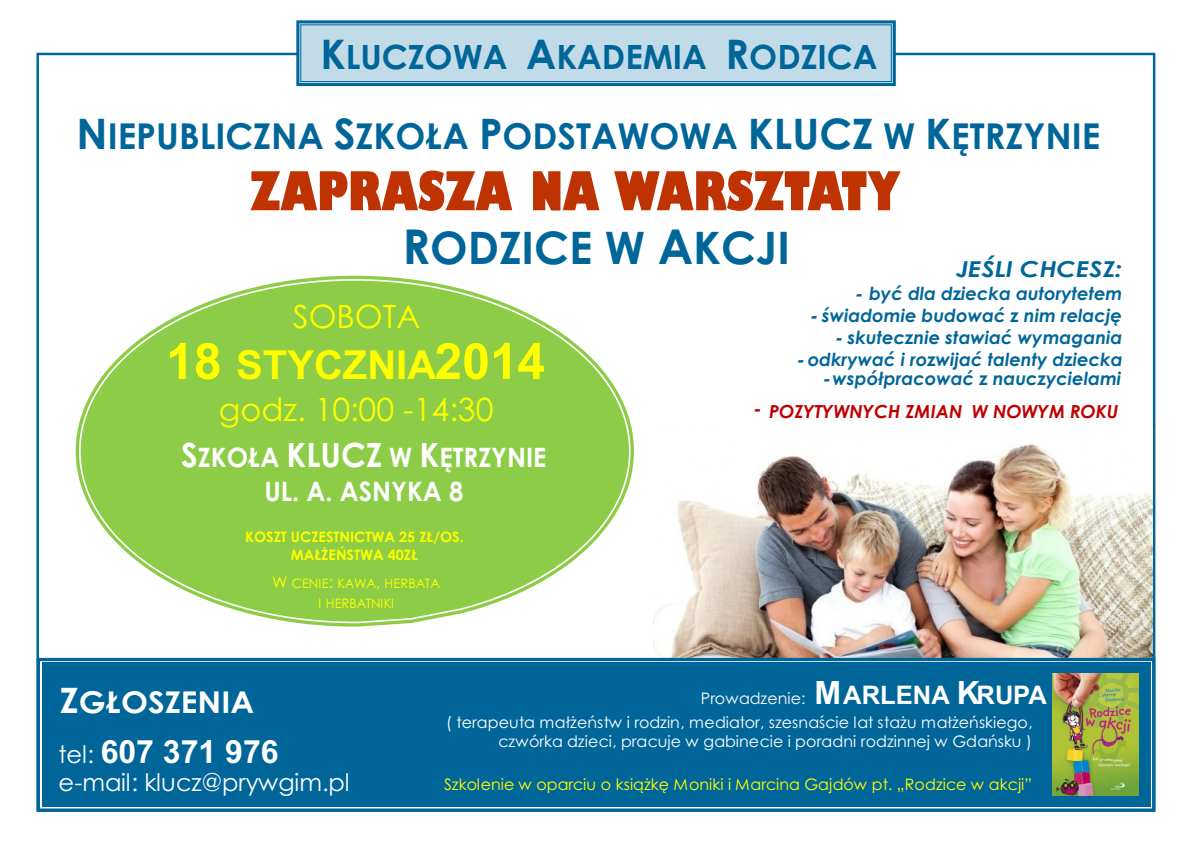
<style>
.page{position:relative;width:1191px;height:842px;background:#fff}
.page>*{position:absolute;margin:0;border:0;box-sizing:border-box;transform-origin:0 0}
.t1{font:800 condensed 52.3px "Gill Sans";color:#bf3303;scale:1.04 1}
.t2{font:700 44.8px "Century Gothic";color:#069}
.t3{font:700 40px "Arial";color:#ff0}
.t4{font:700 35.7px "Century Gothic";color:#069}
.t5{font:700 33.4px "Century Gothic";color:#069}
.t6{font:32.1px "Century Gothic";color:#ff0}
.t7{font:700 32.1px "Arial";color:#fff}
.t8{font:700 30px "Century Gothic";color:#fff;scale:1.07 1}
.t9{font:700 26.7px/33.9px "Century Gothic";color:#fff;text-align:center;scale:.96 1}
.t10{font:24.1px "Century Gothic";letter-spacing:-.005em;color:#fff}
.t11{font:italic 700 22px "Century Gothic";color:#069;scale:1.14 1}
.t12{font:italic 700 18px "Century Gothic";color:#069}
.t13{font:italic 700 18px "Century Gothic";color:#bf0000}
.t14{font:15.8px/23.8px "Century Gothic";color:#fff}
.t15{font:15.8px "Century Gothic";color:#ff0}
.t16{font:700 14.4px/17.4px "Century Gothic";color:#ff0;text-align:center}
.t17{font:13px/19.4px "Century Gothic";letter-spacing:-.01em;color:#ff0;text-align:center}
.s1{font-size:40.7px}
.s2{font-size:42px}
.s3{font-size:48px}
.s4{font-family:"Arial"}
.s5{font-size:50.1px}
.s6{font-size:33.4px}
.s7{font-size:15.8px}
.s8{font-size:35px}
.s9{font-family:"Century Gothic";font-weight:400;font-size:24.1px}
.s10{font-family:"Arial";font-weight:700;font-size:32.1px}
.s11{font-family:"Arial";font-weight:700;font-size:25.6px}
</style>
<div class="page">
<img style="left:653px;top:444px;width:499px;height:214px">
<div style="left:37px;top:658px;width:1118px;height:154px;background:#069"></div>
<svg style="left:296px;top:20px;width:599px;height:66px"></svg>
<svg style="left:76px;top:276px;width:558px;height:351px;fill:#8ccc47"></svg>
<img style="left:1052px;top:673px;width:86px;height:123px">
<h3 class="t5" style="left:320px;top:44px;width:559px"><span class="s1">K</span>LUCZOWA <span class="s1">A</span>KADEMIA <span class="s1">R</span>ODZICA</h3>
<h3 class="t4" style="left:77px;top:122px;width:1025px"><span class="s2">N</span>IEPUBLICZNA <span class="s2">S</span>ZKOŁA <span class="s2">P</span>ODSTAWOWA <span class="s2">KLUCZ</span> W <span class="s2">K</span>ĘTRZYNIE</h3>
<h1 class="t1" style="left:250px;top:171px;width:627px">ZAPRASZA NA WARSZTATY</h1>
<h2 class="t2" style="left:402px;top:230px;width:389px"><span class="s3">R</span>ODZICE W <span class="s3">A</span>KCJI</h2>
<h3 class="t11" style="left:956px;top:260px;width:147px">JEŚLI CHCESZ:</h3>
<p class="t12" style="left:855px;top:286px;width:268px"><span class="s4">-</span> być dla dziecka autorytetem</p>
<p class="t12" style="left:811px;top:309px;width:313px"><span class="s4">-</span> świadomie budować z nim relację</p>
<p class="t12" style="left:836px;top:330px;width:288px"><span class="s4">-</span> skutecznie stawiać wymagania</p>
<p class="t12" style="left:797px;top:352px;width:327px"><span class="s4">-</span> odkrywać i rozwijać talenty dziecka</p>
<p class="t12" style="left:823px;top:372px;width:299px"><span class="s4">-</span> współpracować z nauczycielami</p>
<p class="t13" style="left:754px;top:404px;width:366px"><span class="s4">-</span> POZYTYWNYCH ZMIAN W NOWYM ROKU</p>
<h3 class="t6" style="left:293px;top:304px;width:129px">SOBOTA</h3>
<h3 class="t3" style="left:166px;top:350px;width:381px"><span class="s5">18</span> STYCZNIA<span class="s5">2014</span></h3>
<h3 class="t6" style="left:219px;top:397px;width:276px">godz. 10:00 -14:30</h3>
<h3 class="t9" style="left:181px;top:443px;width:382px"><span class="s6">S</span>ZKOŁA <span class="s6">KLUCZ</span> W <span class="s6">K</span>ĘTRZYNIE<br>UL. A. ASNYKA 8</h3>
<p class="t16" style="left:245px;top:529px;width:220px">KOSZT UCZESTNICTWA 25 ZŁ/OS.<br>MAŁŻEŃSTWA 40ZŁ</p>
<p class="t17" style="left:272px;top:575px;width:169px"><span class="s7">W</span> CENIE<span class="s7">:</span> KAWA<span class="s7">,</span> HERBATA<br>I HERBATNIKI</p>
<h3 class="t8" style="left:60px;top:690px;width:183px"><span class="s8">Z</span>GŁOSZENIA</h3>
<h3 class="t7" style="left:59px;top:739px;width:222px"><span class="s9">tel:</span> 607 371 976</h3>
<h3 class="t10" style="left:59px;top:773px;width:292px">e-mail: klucz@prywgim.pl</h3>
<p class="t14" style="left:446px;top:688px;width:602px;text-indent:255px">Prowadzenie: <span class="s10">M</span><span class="s11">ARLENA</span> <span class="s10">K</span><span class="s11">RUPA </span>( terapeuta małżeństw i rodzin, mediator, szesnaście lat stażu małżeńskiego,</p>
<p class="t14" style="left:498px;top:731px;width:535px">czwórka dzieci, pracuje w gabinecie i poradni rodzinnej w Gdańsku )</p>
<p class="t15" style="left:444px;top:778px;width:589px">Szkolenie w oparciu o książkę Moniki i Marcina Gajdów pt. „Rodzice w akcji”</p>
</div>
